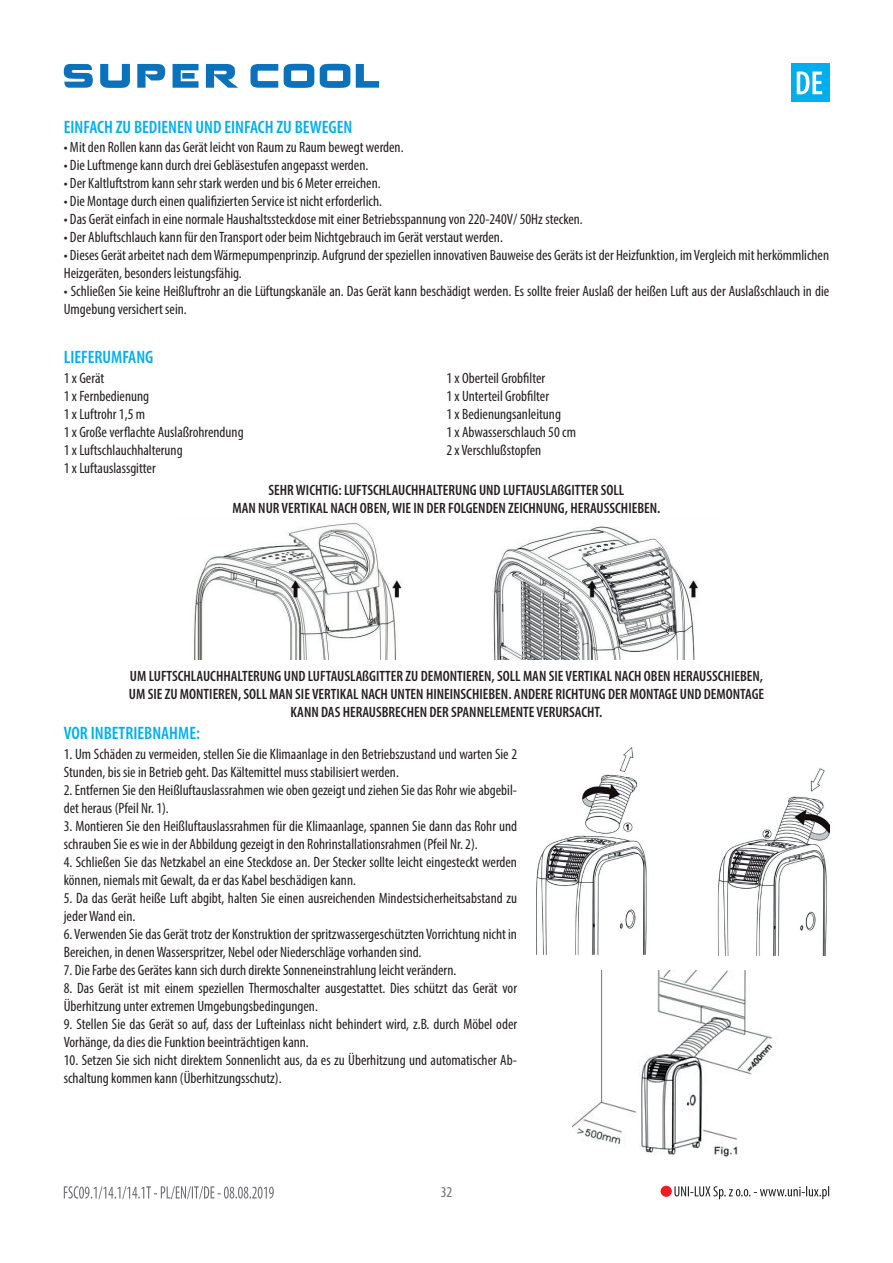
<style>
.page{position:relative;width:893px;height:1263px;background:#fff}
.page>*{position:absolute;margin:0;border:0;box-sizing:border-box;transform-origin:0 0}
.t1{font:600 condensed 18px "Myriad Pro";color:#00aeef}
.t2{font:condensed 15px/18px "Myriad Pro";color:#231f20}
.t3{font:600 condensed 15px/18px "Myriad Pro";color:#231f20;text-align:center}
.t4{font:condensed 15px "Myriad Pro";color:#6c6d70}
</style>
<div class="page">
<img style="left:537px;top:748px;width:292px;height:208px">
<img style="left:193px;top:523px;width:506px;height:137px">
<img style="left:572px;top:970px;width:204px;height:187px">
<svg style="left:250px;top:64px;width:28px;height:24px"></svg>
<svg style="left:284px;top:64px;width:30px;height:24px"></svg>
<svg style="left:320px;top:64px;width:30px;height:24px"></svg>
<svg style="left:356px;top:64px;width:23px;height:24px"></svg>
<svg style="left:64px;top:64px;width:29px;height:24px"></svg>
<svg style="left:100px;top:64px;width:30px;height:24px"></svg>
<svg style="left:137px;top:64px;width:28px;height:24px"></svg>
<svg style="left:173px;top:64px;width:26px;height:24px"></svg>
<svg style="left:206px;top:64px;width:32px;height:24px"></svg>
<svg style="left:674px;top:1186px;width:155px;height:13px"></svg>
<div style="left:661px;top:1186px;width:11px;height:11px;background:#ee1d23;border-radius:50%"></div>
<svg style="left:64px;top:1186px;width:210px;height:13px"></svg>
<div style="left:791px;top:64px;width:38px;height:38px;background:#00aeef"></div>
<svg style="left:797px;top:71px;width:25px;height:23px"></svg>
<p class="t1" style="left:64px;top:115px;width:290px">EINFACH ZU BEDIENEN UND EINFACH ZU BEWEGEN</p>
<p class="t2" style="left:64px;top:138px;width:341px">• Mit den Rollen kann das Gerät leicht von Raum zu Raum bewegt werden.</p>
<p class="t2" style="left:64px;top:156px;width:306px">• Die Luftmenge kann durch drei Gebläsestufen angepasst werden.</p>
<p class="t2" style="left:64px;top:174px;width:318px">• Der Kaltluftstrom kann sehr stark werden und bis 6 Meter erreichen.</p>
<p class="t2" style="left:64px;top:192px;width:320px">• Die Montage durch einen qualifizierten Service ist nicht erforderlich.</p>
<p class="t2" style="left:64px;top:210px;width:521px">• Das Gerät einfach in eine normale Haushaltssteckdose mit einer Betriebsspannung von 220-240V/ 50Hz stecken.</p>
<p class="t2" style="left:64px;top:228px;width:441px">• Der Abluftschlauch kann für den Transport oder beim Nichtgebrauch im Gerät verstaut werden.</p>
<p class="t2" style="left:64px;top:246px;width:767px">• Dieses Gerät arbeitet nach dem Wärmepumpenprinzip. Aufgrund der speziellen innovativen Bauweise des Geräts ist der Heizfunktion, im Vergleich mit herkömmlichen<br>Heizgeräten, besonders leistungsfähig.</p>
<p class="t2" style="left:64px;top:282px;width:767px">• Schließen Sie keine Heißluftrohr an die Lüftungskanäle an. Das Gerät kann beschädigt werden. Es sollte freier Auslaß der heißen Luft aus der Auslaßschlauch in die<br>Umgebung versichert sein.</p>
<p class="t1" style="left:64px;top:346px;width:91px">LIEFERUMFANG</p>
<p class="t2" style="left:64px;top:368px;width:181px">1 x Gerät<br>1 x Fernbedienung<br>1 x Luftrohr 1,5 m<br>1 x Große verflachte Auslaßrohrendung<br>1 x Luftschlauchhalterung<br>1 x Luftauslassgitter</p>
<p class="t2" style="left:446px;top:368px;width:131px">1 x Oberteil Grobfilter<br>1 x Unterteil Grobfilter<br>1 x Bedienungsanleitung<br>1 x Abwasserschlauch 50 cm<br>2 x Verschlußstopfen</p>
<p class="t3" style="left:233px;top:481px;width:429px">SEHR WICHTIG: LUFTSCHLAUCHHALTERUNG UND LUFTAUSLAßGITTER SOLL<br>MAN NUR VERTIKAL NACH OBEN, WIE IN DER FOLGENDEN ZEICHNUNG, HERAUSSCHIEBEN.</p>
<p class="t3" style="left:129px;top:667px;width:637px">UM LUFTSCHLAUCHHALTERUNG UND LUFTAUSLAßGITTER ZU DEMONTIEREN, SOLL MAN SIE VERTIKAL NACH OBEN HERAUSSCHIEBEN,<br>UM SIE ZU MONTIEREN, SOLL MAN SIE VERTIKAL NACH UNTEN HINEINSCHIEBEN. ANDERE RICHTUNG DER MONTAGE UND DEMONTAGE<br>KANN DAS HERAUSBRECHEN DER SPANNELEMENTE VERURSACHT.</p>
<p class="t1" style="left:64px;top:722px;width:138px">VOR INBETRIEBNAHME:</p>
<p class="t2" style="left:64px;top:745px;width:455px">1. Um Schäden zu vermeiden, stellen Sie die Klimaanlage in den Betriebszustand und warten Sie 2<br>Stunden, bis sie in Betrieb geht. Das Kältemittel muss stabilisiert werden.</p>
<p class="t2" style="left:64px;top:781px;width:455px">2. Entfernen Sie den Heißluftauslassrahmen wie oben gezeigt und ziehen Sie das Rohr wie abgebil&shy;det heraus (Pfeil Nr. 1).</p>
<p class="t2" style="left:64px;top:817px;width:455px">3. Montieren Sie den Heißluftauslassrahmen für die Klimaanlage, spannen Sie dann das Rohr und schrauben Sie es wie in der Abbildung gezeigt in den Rohrinstallationsrahmen (Pfeil Nr. 2).</p>
<p class="t2" style="left:64px;top:853px;width:455px">4. Schließen Sie das Netzkabel an eine Steckdose an. Der Stecker sollte leicht eingesteckt werden können, niemals mit Gewalt, da er das Kabel beschädigen kann.</p>
<p class="t2" style="left:64px;top:889px;width:455px">5. Da das Gerät heiße Luft abgibt, halten Sie einen ausreichenden Mindestsicherheitsabstand zu jeder Wand ein.</p>
<p class="t2" style="left:64px;top:925px;width:455px">6. Verwenden Sie das Gerät trotz der Konstruktion der spritzwassergeschützten Vorrichtung nicht in<br>Bereichen, in denen Wasserspritzer, Nebel oder Niederschläge vorhanden sind.</p>
<p class="t2" style="left:64px;top:961px;width:394px">7. Die Farbe des Gerätes kann sich durch direkte Sonneneinstrahlung leicht verändern.</p>
<p class="t2" style="left:64px;top:979px;width:455px">8. Das Gerät ist mit einem speziellen Thermoschalter ausgestattet. Dies schützt das Gerät vor<br>Überhitzung unter extremen Umgebungsbedingungen.</p>
<p class="t2" style="left:64px;top:1015px;width:455px">9. Stellen Sie das Gerät so auf, dass der Lufteinlass nicht behindert wird, z.B. durch Möbel oder<br>Vorhänge, da dies die Funktion beeinträchtigen kann.</p>
<p class="t2" style="left:64px;top:1051px;width:455px">10. Setzen Sie sich nicht direktem Sonnenlicht aus, da es zu Überhitzung und automatischer Ab&shy;schaltung kommen kann (Überhitzungsschutz).</p>
<p class="t4" style="left:441px;top:1183px;width:13px">32</p>
</div>
